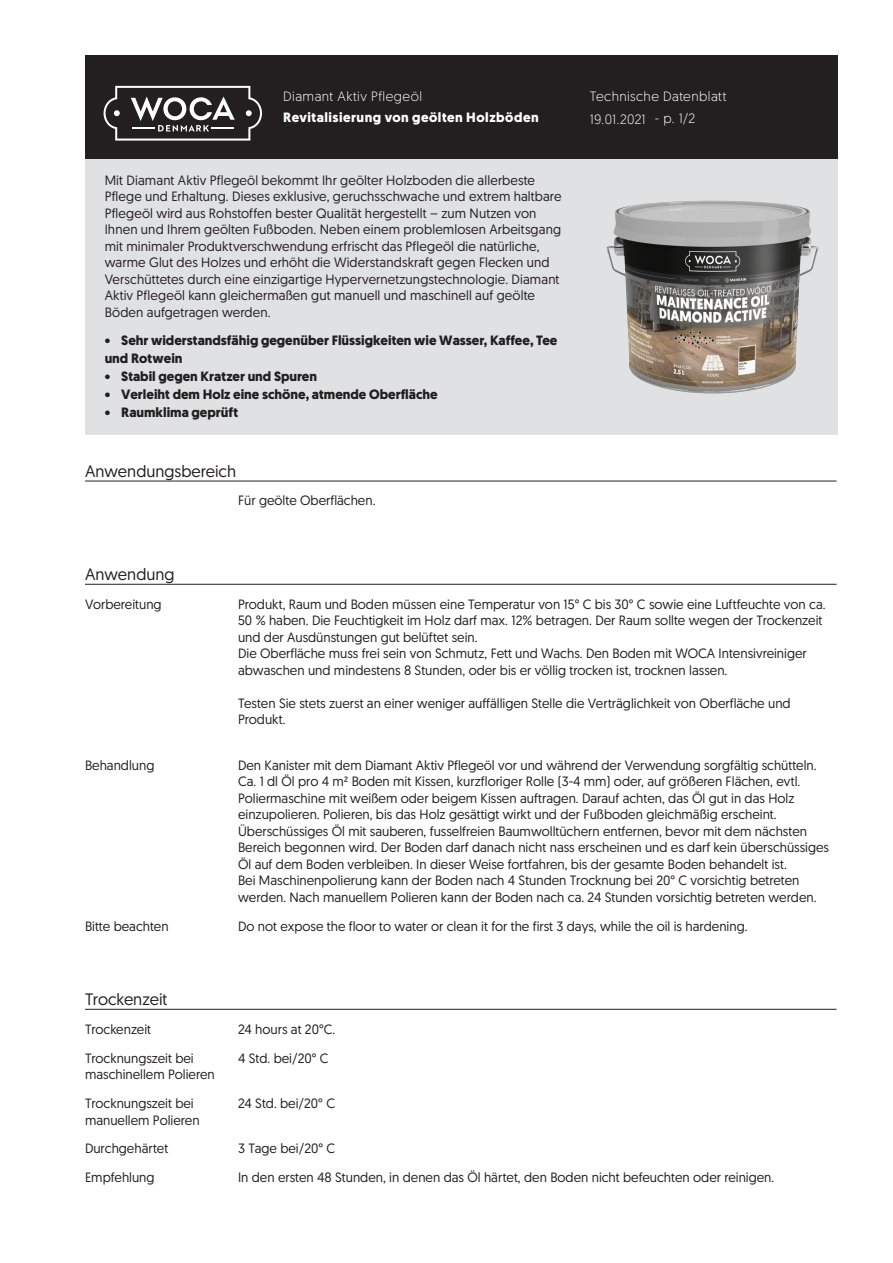
<style>
.page{position:relative;width:893px;height:1263px;background:#fff}
.page>*{position:absolute;margin:0;border:0;box-sizing:border-box;transform-origin:0 0}
.skyBodyHdn{font:16.5px "Geomanist";color:#231f20}
.skyBodyTxt{font:13.5px/16.5px "Geomanist";color:#231f20}
.skyRegularTxtBodytex{font:13.5px/16.5px "Geomanist";letter-spacing:.01em;color:#231f20}
.skyBulletBodytext{font:700 13.5px/18px "Geomanist";color:#231f20}
.skyBodyCap{font:13.5px/16.5px "Geomanist";color:#231f20}
.skyWhiteHdnBodytext{font:300 13.5px "Geomanist";letter-spacing:.03em;color:#fff}
.skyWhiteBoldHdnBodyt{font:700 13.5px "Geomanist";letter-spacing:.04em;color:#fff}
</style>
<div class="page">
<div style="left:85px;top:159px;width:753px;height:276px;background:#e0e1e3"></div>
<div style="left:85px;top:55px;width:753px;height:104px;background:#231f20"></div>
<hr style="left:85px;top:481px;width:752px;height:1px;background:#231f20">
<hr style="left:85px;top:584px;width:752px;height:1px;background:#231f20">
<hr style="left:85px;top:1009px;width:752px;height:1px;background:#231f20">
<svg style="left:104px;top:86px;width:158px;height:55px"></svg>
<img style="left:607px;top:201px;width:211px;height:193px">
<p class="skyWhiteHdnBodytext" style="left:283px;top:87px;width:140px">Diamant Aktiv Pflegeöl</p>
<p class="skyWhiteBoldHdnBodyt" style="left:283px;top:108px;width:257px">Revitalisierung von geölten Holzböden</p>
<p class="skyRegularTxtBodytex" style="left:105px;top:171px;width:458px">Mit Diamant Aktiv Pflegeöl bekommt Ihr geölter Holzboden die allerbeste Pflege und Erhaltung. Dieses exklusive, geruchsschwache und extrem haltbare Pflegeöl wird aus Rohstoffen bester Qualität hergestellt – zum Nutzen von Ihnen und Ihrem geölten Fußboden. Neben einem problemlosen Arbeitsgang mit minimaler Produktverschwendung erfrischt das Pflegeöl die natürliche, warme Glut des Holzes und erhöht die Widerstandskraft gegen Flecken und Verschüttetes durch eine einzigartige Hypervernetzungstechnologie. Diamant Aktiv Pflegeöl kann gleichermaßen gut manuell und maschinell auf geölte Böden aufgetragen werden.</p>
<p class="skyBulletBodytext" style="left:105px;top:332px;width:454px">• Sehr widerstandsfähig gegenüber Flüssigkeiten wie Wasser, Kaffee, Tee und Rotwein</p>
<p class="skyBulletBodytext" style="left:105px;top:368px;width:214px">• Stabil gegen Kratzer und Spuren</p>
<p class="skyBulletBodytext" style="left:105px;top:386px;width:335px">• Verleiht dem Holz eine schöne, atmende Oberfläche</p>
<p class="skyBulletBodytext" style="left:105px;top:404px;width:135px">• Raumklima geprüft</p>
<p class="skyBodyHdn" style="left:85px;top:460px;width:153px">Anwendungsbereich</p>
<p class="skyBodyTxt" style="left:238px;top:492px;width:139px">Für geölte Oberflächen.</p>
<p class="skyWhiteHdnBodytext" style="left:590px;top:87px;width:138px">Technische Datenblatt</p>
<p class="skyWhiteHdnBodytext" style="left:655px;top:110px;width:42px">- p. 1/2</p>
<p class="skyWhiteHdnBodytext" style="left:590px;top:110px;width:57px">19.01.2021</p>
<p class="skyBodyHdn" style="left:85px;top:563px;width:91px">Anwendung</p>
<p class="skyBodyCap" style="left:85px;top:595px;width:78px">Vorbereitung</p>
<p class="skyBodyTxt" style="left:238px;top:595px;width:589px">Produkt, Raum und Boden müssen eine Temperatur von 15° C bis 30° C sowie eine Luftfeuchte von ca.<br>50 % haben. Die Feuchtigkeit im Holz darf max. 12% betragen. Der Raum sollte wegen der Trockenzeit und der Ausdünstungen gut belüftet sein.</p>
<p class="skyBodyTxt" style="left:238px;top:645px;width:570px">Die Oberfläche muss frei sein von Schmutz, Fett und Wachs. Den Boden mit WOCA Intensivreiniger abwaschen und mindestens 8 Stunden, oder bis er völlig trocken ist, trocknen lassen.</p>
<p class="skyBodyTxt" style="left:238px;top:694px;width:554px">Testen Sie stets zuerst an einer weniger auffälligen Stelle die Verträglichkeit von Oberfläche und<br>Produkt.</p>
<p class="skyBodyCap" style="left:85px;top:756px;width:71px">Behandlung</p>
<p class="skyBodyTxt" style="left:238px;top:756px;width:593px">Den Kanister mit dem Diamant Aktiv Pflegeöl vor und während der Verwendung sorgfältig schütteln.<br>Ca. 1 dl Öl pro 4 m² Boden mit Kissen, kurzfloriger Rolle (3-4 mm) oder, auf größeren Flächen, evtl.<br>Poliermaschine mit weißem oder beigem Kissen auftragen. Darauf achten, das Öl gut in das Holz einzupolieren. Polieren, bis das Holz gesättigt wirkt und der Fußboden gleichmäßig erscheint.<br>Überschüssiges Öl mit sauberen, fusselfreien Baumwolltüchern entfernen, bevor mit dem nächsten Bereich begonnen wird. Der Boden darf danach nicht nass erscheinen und es darf kein überschüssiges Öl auf dem Boden verbleiben. In dieser Weise fortfahren, bis der gesamte Boden behandelt ist.</p>
<p class="skyBodyTxt" style="left:238px;top:872px;width:580px">Bei Maschinenpolierung kann der Boden nach 4 Stunden Trocknung bei 20° C vorsichtig betreten werden. Nach manuellem Polieren kann der Boden nach ca. 24 Stunden vorsichtig betreten werden.</p>
<p class="skyBodyCap" style="left:85px;top:917px;width:85px">Bitte beachten</p>
<p class="skyBodyTxt" style="left:238px;top:917px;width:511px">Do not expose the floor to water or clean it for the first 3 days, while the oil is hardening.</p>
<p class="skyBodyHdn" style="left:85px;top:988px;width:84px">Trockenzeit</p>
<p class="skyBodyCap" style="left:85px;top:1020px;width:68px">Trockenzeit</p>
<p class="skyBodyTxt" style="left:238px;top:1020px;width:99px">24 hours at 20°C.</p>
<p class="skyBodyCap" style="left:85px;top:1049px;width:131px">Trocknungszeit bei maschinellem Polieren</p>
<p class="skyBodyTxt" style="left:238px;top:1049px;width:92px">4 Std. bei/20° C</p>
<p class="skyBodyCap" style="left:85px;top:1094px;width:116px">Trocknungszeit bei manuellem Polieren</p>
<p class="skyBodyTxt" style="left:238px;top:1094px;width:99px">24 Std. bei/20° C</p>
<p class="skyBodyCap" style="left:85px;top:1140px;width:85px">Durchgehärtet</p>
<p class="skyBodyTxt" style="left:238px;top:1140px;width:99px">3 Tage bei/20° C</p>
<p class="skyBodyCap" style="left:85px;top:1169px;width:71px">Empfehlung</p>
<p class="skyBodyTxt" style="left:238px;top:1169px;width:538px">In den ersten 48 Stunden, in denen das Öl härtet, den Boden nicht befeuchten oder reinigen.</p>
</div>
